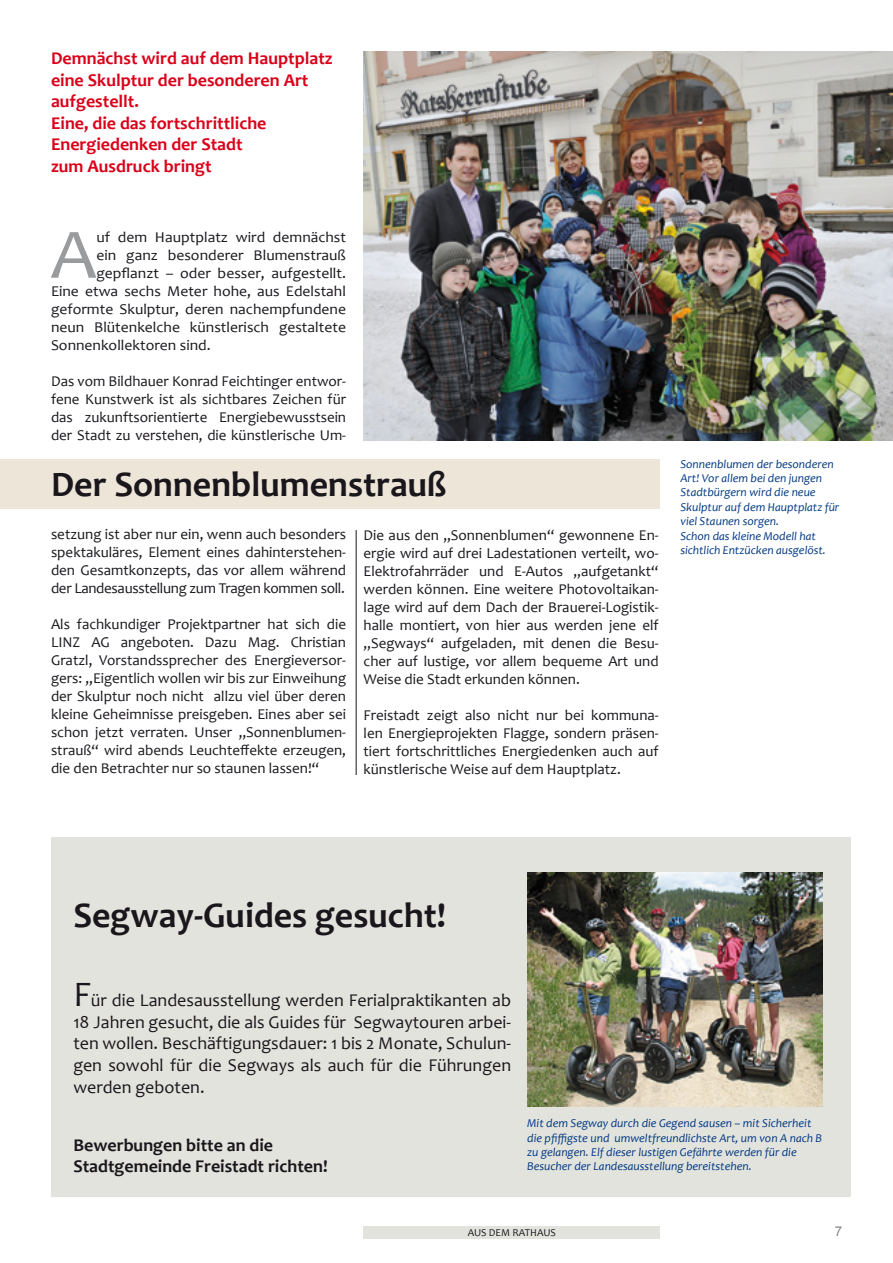
<style>
.page{position:relative;width:893px;height:1263px;background:#fff}
.page>*{position:absolute;margin:0;border:0;box-sizing:border-box;transform-origin:0 0}
.t1{font:71.7px "Candara";color:#9a9b9d;scale:1.04 1}
.t2{font:700 36px "Candara";color:#1a171c}
.t3{font:18px/21.6px "Candara";color:#1a171c;text-align:justify}
.t4{font:700 18px/21.6px "Candara";color:#da001a}
.t5{font:700 18px/21.6px "Candara";color:#1a171c}
.t6{font:15px/18px "Candara";color:#1a171c;text-align:justify}
.t7{font:15px "Candara";color:#1a171c;scale:1.04 1}
.t8{font:13.5px "Arial";color:#87888a}
.t9{font:italic 12px/14.4px "Candara";color:#003883}
.t10{font:10.5px "Candara";color:#1a171c}
.s1{font-size:36px}
</style>
<div class="page">
<div style="left:364px;top:1226px;width:296px;height:12px;background:#e3e3dd"></div>
<div style="left:51px;top:837px;width:799px;height:360px;background:#e3e3dd"></div>
<img style="left:364px;top:51px;width:529px;height:390px">
<div style="left:0;top:459px;width:659px;height:50px;background:#eee5d9"></div>
<img style="left:527px;top:872px;width:295px;height:235px">
<hr style="left:356px;top:530px;width:1px;height:245px;background:#1a171c">
<p class="t4" style="left:51px;top:47px;width:283px">Demnächst wird auf dem Hauptplatz eine Skulptur der besonderen Art aufgestellt.<br>Eine, die das fortschrittliche<br>Energiedenken der Stadt<br>zum Ausdruck bringt</p>
<h1 class="t1" style="left:51px;top:211px;width:46px">A</h1>
<p class="t7" style="left:97px;top:228px;width:241px">uf dem Hauptplatz wird demnächst</p>
<p class="t7" style="left:97px;top:246px;width:241px">ein ganz besonderer Blumenstrauß</p>
<p class="t7" style="left:97px;top:264px;width:241px">gepflanzt – oder besser, aufgestellt.</p>
<p class="t7" style="left:51px;top:282px;width:285px">Eine etwa sechs Meter hohe, aus Edelstahl</p>
<p class="t7" style="left:51px;top:300px;width:285px">geformte Skulptur, deren nachempfundene</p>
<p class="t7" style="left:51px;top:318px;width:285px">neun Blütenkelche künstlerisch gestaltete</p>
<p class="t7" style="left:51px;top:336px;width:155px">Sonnenkollektoren sind.</p>
<p class="t6" style="left:51px;top:372px;width:297px">Das vom Bildhauer Konrad Feichtinger entwor&shy;fene Kunstwerk ist als sichtbares Zeichen für das zukunftsorientierte Energiebewusstsein der Stadt zu verstehen, die künstlerische Um-</p>
<h2 class="t2" style="left:51px;top:462px;width:397px">Der Sonnenblumenstrauß</h2>
<p class="t6" style="left:51px;top:525px;width:297px">setzung ist aber nur ein, wenn auch besonders spektakuläres, Element eines dahinterstehen&shy;den Gesamtkonzepts, das vor allem während der Landesausstellung zum Tragen kommen soll.</p>
<p class="t6" style="left:51px;top:615px;width:297px">Als fachkundiger Projektpartner hat sich die LINZ AG angeboten. Dazu Mag. Christian Gratzl, Vorstandssprecher des Energieversor&shy;gers: „Eigentlich wollen wir bis zur Einweihung der Skulptur noch nicht allzu viel über deren kleine Geheimnisse preisgeben. Eines aber sei schon jetzt verraten. Unser „Sonnenblumen&shy;strauß“ wird abends Leuchteffekte erzeugen, die den Betrachter nur so staunen lassen!“</p>
<p class="t6" style="left:364px;top:526px;width:297px">Die aus den „Sonnenblumen“ gewonnene En&shy;ergie wird auf drei Ladestationen verteilt, wo-Elektrofahrräder und E-Autos „aufgetankt“ werden können. Eine weitere Photovoltaikan&shy;lage wird auf dem Dach der Brauerei-Logistik&shy;halle montiert, von hier aus werden jene elf „Segways“ aufgeladen, mit denen die Besu&shy;cher auf lustige, vor allem bequeme Art und Weise die Stadt erkunden können.</p>
<p class="t6" style="left:364px;top:706px;width:297px">Freistadt zeigt also nicht nur bei kommuna&shy;len Energieprojekten Flagge, sondern präsen&shy;tiert fortschrittliches Energiedenken auch auf künstlerische Weise auf dem Hauptplatz.</p>
<p class="t9" style="left:680px;top:456px;width:160px">Sonnenblumen der besonderen<br>Art! Vor allem bei den jungen<br>Stadtbürgern wird die neue<br>Skulptur auf dem Hauptplatz für viel Staunen sorgen.<br>Schon das kleine Modell hat sichtlich Entzücken ausgelöst.</p>
<h2 class="t2" style="left:73px;top:893px;width:374px">Segway-Guides gesucht!</h2>
<p class="t3" style="left:73px;top:989px;width:439px"><span class="s1">F</span>ür die Landesausstellung werden Ferialpraktikanten ab 18 Jahren gesucht, die als Guides für Segwaytouren arbei&shy;ten wollen. Beschäftigungsdauer: 1 bis 2 Monate, Schulun&shy;gen sowohl für die Segways als auch für die Führungen werden geboten.</p>
<p class="t5" style="left:73px;top:1134px;width:256px">Bewerbungen bitte an die<br>Stadtgemeinde Freistadt richten!</p>
<p class="t9" style="left:527px;top:1116px;width:296px">Mit dem Segway durch die Gegend sausen – mit Sicherheit die pfiffigste und umweltfreundlichste Art, um von A nach B zu gelangen. Elf dieser lustigen Gefährte werden für die Besucher der Landesausstellung bereitstehen.</p>
<p class="t10" style="left:468px;top:1226px;width:90px">AUS DEM RATHAUS</p>
<p class="t8" style="left:835px;top:1222px;width:9px">7</p>
</div>
